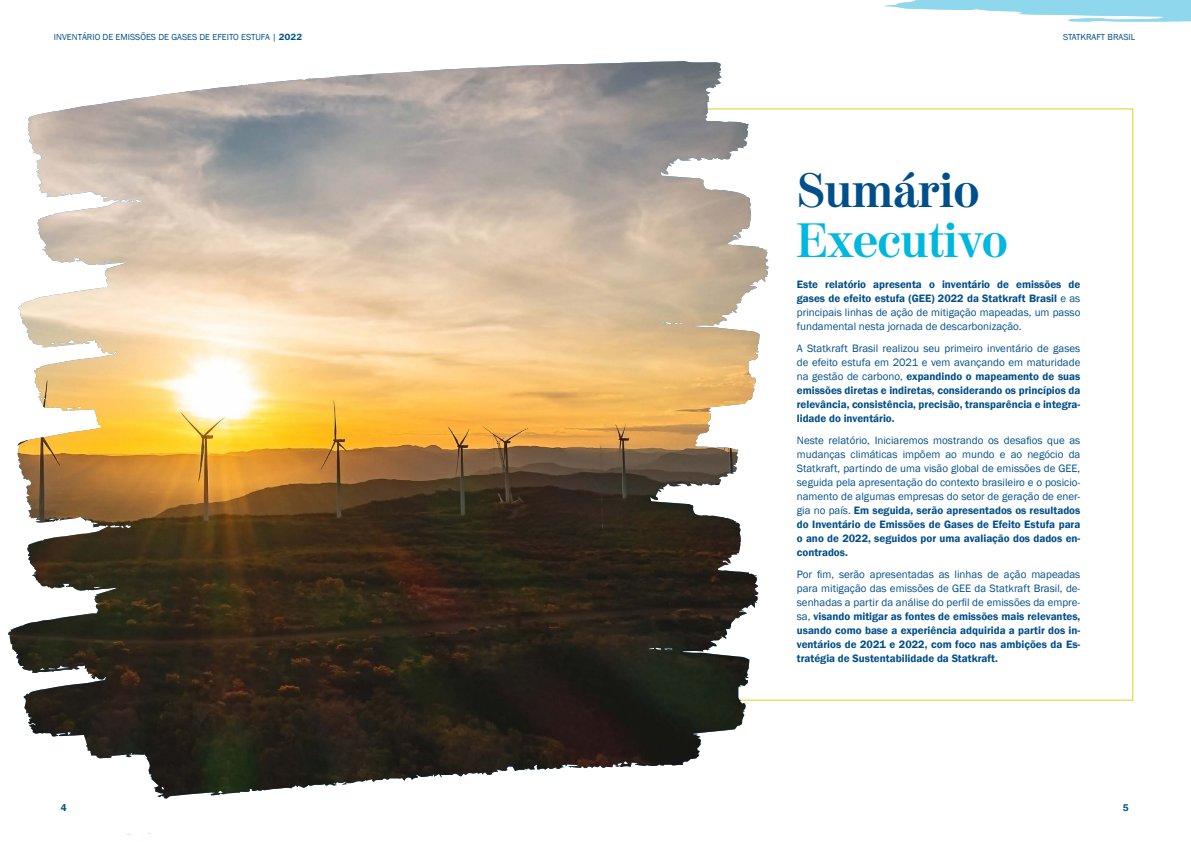
<style>
.page{position:relative;width:1191px;height:842px;background:#fff}
.page>*{position:absolute;margin:0;border:0;box-sizing:border-box;transform-origin:0 0}
.t1{font:700 48px/49.2px "Moderno FB";color:#00b8de}
.Texto_Inventário{font:600 11px/14px "Franklin Gothic";color:#004f8a;text-align:justify}
.Texto_Inventário-2{font:11px/14px "Franklin Gothic";color:#004f8a;text-align:justify}
.t2{font:600 10px "Franklin Gothic";color:#004f8a}
.t3{font:9px "Franklin Gothic";color:#004f8a}
.s1{font-family:"Franklin Gothic ATF";font-weight:700}
.s2{color:#004f8a}
.s3{font-weight:600}
.s4{font-weight:400}
</style>
<div class="page">
<svg style="left:126px;top:833px;width:7px;height:3px"></svg>
<img style="left:8px;top:61px;width:760px;height:737px">
<img style="left:27px;top:61px;width:648px;height:135px">
<svg style="left:883px;top:0;width:308px;height:22px"></svg>
<p class="t3" style="left:54px;top:31px;width:250px">INVENTÁRIO DE EMISSÕES DE GASES DE EFEITO ESTUFA | <span class="s1">2022</span></p>
<p class="t3" style="left:1063px;top:31px;width:74px">STATKRAFT BRASIL</p>
<p class="t1" style="left:797px;top:168px;width:212px"><span class="s2">Sumário<br></span>Executivo</p>
<p class="Texto_Inventário-2" style="left:797px;top:278px;width:285px"><span class="s3">Este relatório apresenta o inventário de emissões de gases de efeito estufa (GEE) 2022 da Statkraft Brasil</span> e as principais linhas de ação de mitigação mapeadas, um passo fundamental nesta jornada de descarbonização.</p>
<p class="Texto_Inventário" style="left:797px;top:342px;width:285px"><span class="s4">A Statkraft Brasil realizou seu primeiro inventário de gases de efeito estufa em 2021 e vem avançando em maturidade na gestão de carbono,</span> expandindo o mapeamento de suas emissões diretas e indiretas, considerando os princípios da relevância, consistência, precisão, transparência e integra&shy;lidade do inventário.</p>
<p class="Texto_Inventário-2" style="left:797px;top:434px;width:285px">Neste relatório, Iniciaremos mostrando os desafios que as mudanças climáticas impõem ao mundo e ao negócio da Statkraft, partindo de uma visão global de emissões de GEE, seguida pela apresentação do contexto brasileiro e o posicio&shy;namento de algumas empresas do setor de geração de ener&shy;gia no país. <span class="s3">Em seguida, serão apresentados os resultados do Inventário de Emissões de Gases de Efeito Estufa para o ano de 2022, seguidos por uma avaliação dos dados en&shy;contrados.</span></p>
<p class="Texto_Inventário" style="left:797px;top:568px;width:285px"><span class="s4">Por fim, serão apresentadas as linhas de ação mapeadas para mitigação das emissões de GEE da Statkraft Brasil, de&shy;senhadas a partir da análise do perfil de emissões da empre&shy;sa,</span> visando mitigar as fontes de emissões mais relevantes, usando como base a experiência adquirida a partir dos in&shy;ventários de 2021 e 2022, com foco nas ambições da Es&shy;tratégia de Sustentabilidade da Statkraft.</p>
<p class="t2" style="left:61px;top:801px;width:7px">4</p>
<p class="t2" style="left:1122px;top:801px;width:7px">5</p>
</div>
